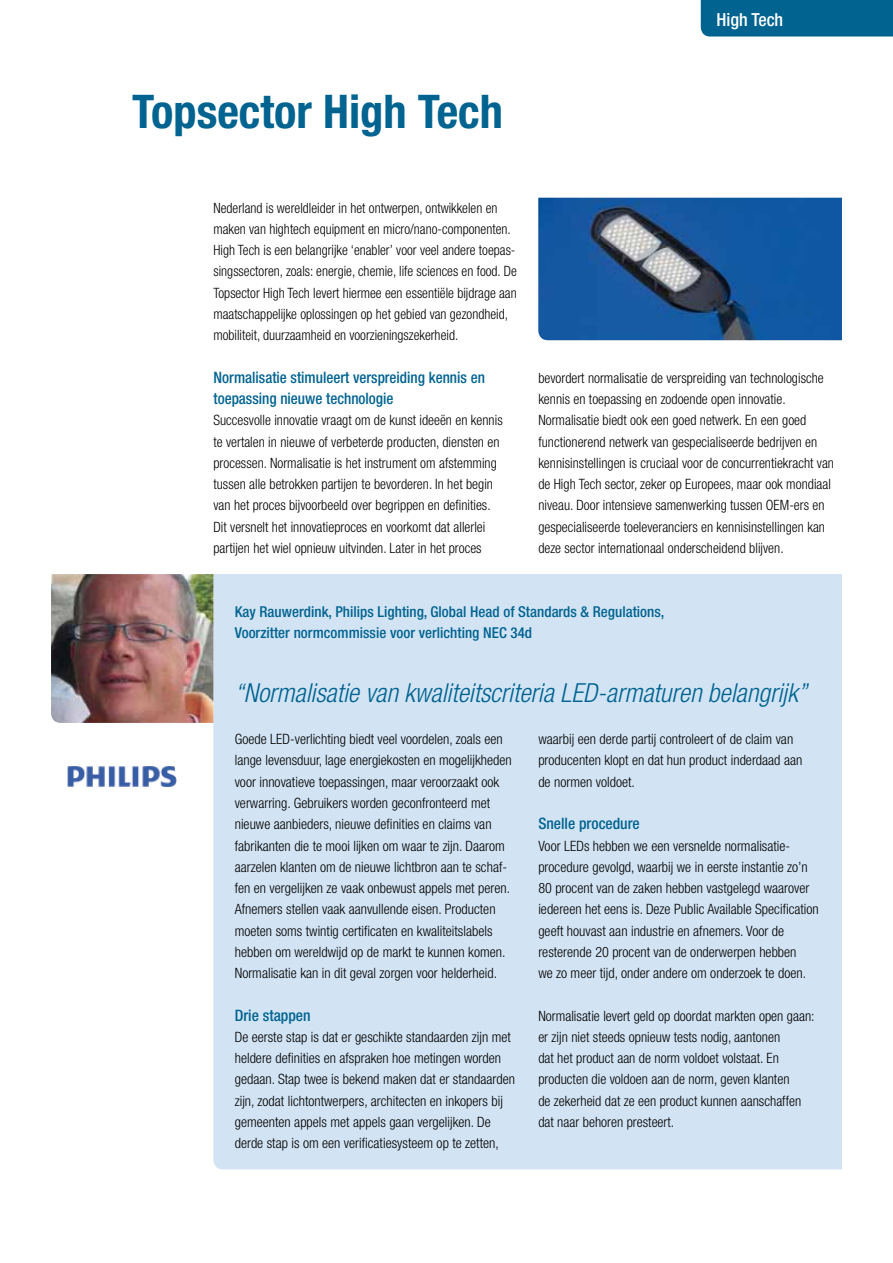
<style>
.page{position:relative;width:893px;height:1263px;background:#fff}
.page>*{position:absolute;margin:0;border:0;box-sizing:border-box;transform-origin:0 0}
.t1{font:700 condensed 46.5px "Helvetica Neue LT Std";color:#006390}
.t2{font:italic 300 condensed 26.25px "Helvetica Neue LT Std";color:#006390}
.t3{font:500 condensed 18px "Helvetica Neue LT Std";color:#fff}
.t4{font:500 condensed 15.75px/21.3px "Helvetica Neue LT Std";color:#006390;scale:.96 1}
.t5{font:500 condensed 15.75px "Helvetica Neue LT Std";color:#006390}
.t6{font:500 condensed 15px/21.3px "Helvetica Neue LT Std";color:#006390}
.t7{font:300 condensed 14.25px/21.3px "Helvetica Neue LT Std";color:#000}
.t8{font:300 condensed 14.25px/21.3px "Helvetica Neue LT Std";color:#000;scale:.95 1}
</style>
<div class="page">
<div style="left:213px;top:723px;width:629px;height:446px;background:#d2e4f4"></div>
<div style="left:213px;top:574px;width:629px;height:149px;background:#d2e4f4"></div>
<img style="left:51px;top:574px;width:162px;height:149px">
<img style="left:67px;top:766px;width:109px;height:21px">
<img style="left:538px;top:198px;width:304px;height:142px">
<div style="left:701px;top:0;width:192px;height:37px;background:#006390"></div>
<h1 class="t1" style="left:132px;top:83px;width:372px">Topsector High Tech</h1>
<p class="t3" style="left:716px;top:8px;width:68px">High Tech</p>
<p class="t8" style="left:213px;top:197px;width:321px">Nederland is wereldleider in het ontwerpen, ontwikkelen en maken van hightech equipment en micro/nano-componenten.<br>High Tech is een belangrijke ‘enabler’ voor veel andere toepas&shy;singssectoren, zoals: energie, chemie, life sciences en food. De Topsector High Tech levert hiermee een essentiële bijdrage aan maatschappelijke oplossingen op het gebied van gezondheid, mobiliteit, duurzaamheid en voorzieningszekerheid.</p>
<p class="t4" style="left:213px;top:366px;width:284px">Normalisatie stimuleert verspreiding kennis en toepassing nieuwe technologie</p>
<p class="t7" style="left:213px;top:409px;width:291px">Succesvolle innovatie vraagt om de kunst ideeën en kennis te vertalen in nieuwe of verbeterde producten, diensten en processen. Normalisatie is het instrument om afstemming tussen alle betrokken partijen te bevorderen. In het begin van het proces bijvoorbeeld over begrippen en definities.<br>Dit versnelt het innovatieproces en voorkomt dat allerlei partijen het wiel opnieuw uitvinden. Later in het proces</p>
<p class="t7" style="left:538px;top:367px;width:297px">bevordert normalisatie de verspreiding van technologische kennis en toepassing en zodoende open innovatie.<br>Normalisatie biedt ook een goed netwerk. En een goed functionerend netwerk van gespecialiseerde bedrijven en kennisinstellingen is cruciaal voor de concurrentiekracht van de High Tech sector, zeker op Europees, maar ook mondiaal niveau. Door intensieve samenwerking tussen OEM-ers en gespecialiseerde toeleveranciers en kennisinstellingen kan deze sector internationaal onderscheidend blijven.</p>
<p class="t6" style="left:235px;top:600px;width:431px">Kay Rauwerdink, Philips Lighting, Global Head of Standards &amp; Regulations,<br>Voorzitter normcommissie voor verlichting NEC 34d</p>
<h2 class="t2" style="left:235px;top:677px;width:574px">“Normalisatie van kwaliteitscriteria LED-armaturen belangrijk”</h2>
<p class="t7" style="left:235px;top:728px;width:279px">Goede LED-verlichting biedt veel voordelen, zoals een lange levensduur, lage energiekosten en mogelijkheden voor innovatieve toepassingen, maar veroorzaakt ook verwarring. Gebruikers worden geconfronteerd met nieuwe aanbieders, nieuwe definities en claims van fabrikanten die te mooi lijken om waar te zijn. Daarom aarzelen klanten om de nieuwe lichtbron aan te schaf&shy;fen en vergelijken ze vaak onbewust appels met peren.<br>Afnemers stellen vaak aanvullende eisen. Producten moeten soms twintig certificaten en kwaliteitslabels hebben om wereldwijd op de markt te kunnen komen.<br>Normalisatie kan in dit geval zorgen voor helderheid.</p>
<p class="t5" style="left:235px;top:1005px;width:77px">Drie stappen</p>
<p class="t7" style="left:235px;top:1026px;width:282px">De eerste stap is dat er geschikte standaarden zijn met heldere definities en afspraken hoe metingen worden gedaan. Stap twee is bekend maken dat er standaarden zijn, zodat lichtontwerpers, architecten en inkopers bij gemeenten appels met appels gaan vergelijken. De derde stap is om een verificatiesysteem op te zetten,</p>
<p class="t7" style="left:538px;top:728px;width:265px">waarbij een derde partij controleert of de claim van producenten klopt en dat hun product inderdaad aan de normen voldoet.</p>
<p class="t5" style="left:538px;top:814px;width:103px">Snelle procedure</p>
<p class="t7" style="left:538px;top:835px;width:282px">Voor LEDs hebben we een versnelde normalisatie&shy;procedure gevolgd, waarbij we in eerste instantie zo’n 80 procent van de zaken hebben vastgelegd waarover iedereen het eens is. Deze Public Available Specification geeft houvast aan industrie en afnemers. Voor de resterende 20 procent van de onderwerpen hebben<br>we zo meer tijd, onder andere om onderzoek te doen.</p>
<p class="t7" style="left:538px;top:1005px;width:278px">Normalisatie levert geld op doordat markten open gaan: er zijn niet steeds opnieuw tests nodig, aantonen<br>dat het product aan de norm voldoet volstaat. En producten die voldoen aan de norm, geven klanten<br>de zekerheid dat ze een product kunnen aanschaffen dat naar behoren presteert.</p>
</div>
